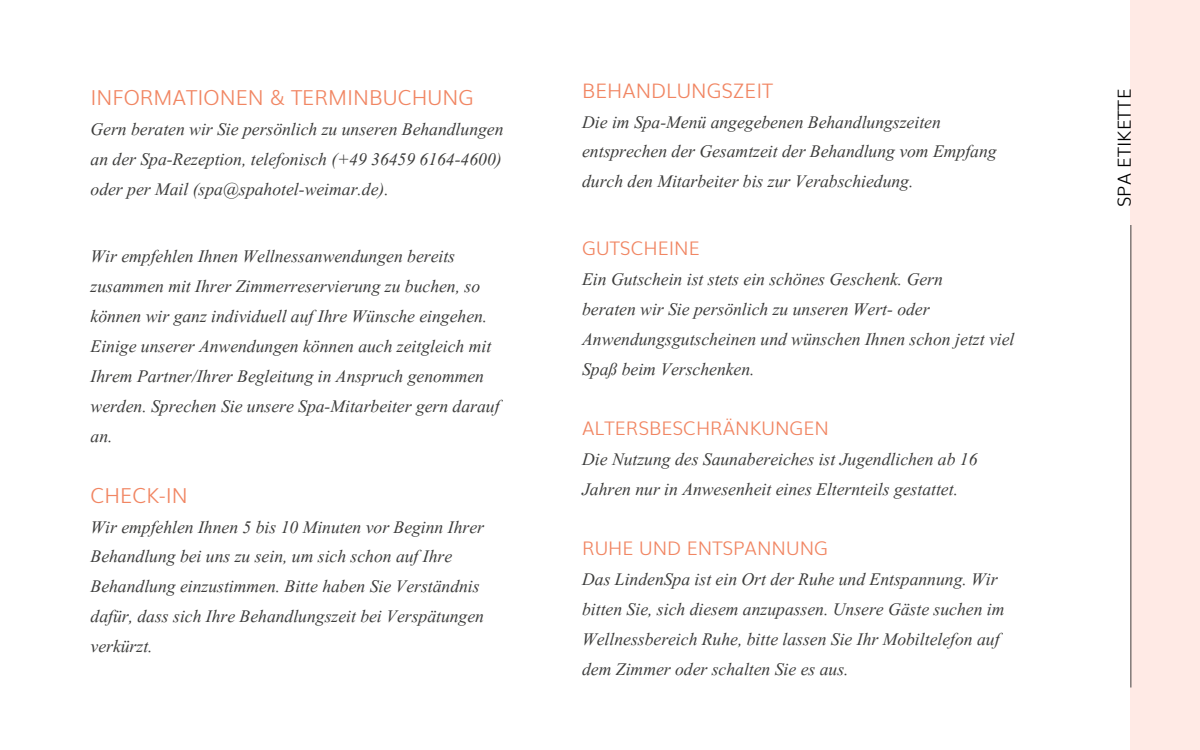
<style>
.page{position:relative;width:1200px;height:750px;background:#fff}
.page>*{position:absolute;margin:0;border:0;box-sizing:border-box;transform-origin:0 0}
.t1{font:italic 21.88px/30px "Aparajita";color:#3c3c3b}
.t2{font:300 20.62px "Muli";color:#f18663}
.t3{font:300 20px "Muli";color:#f18663}
.t4{font:300 18.75px "Muli";color:#f18663}
.t5{font:300 18px "Muli";letter-spacing:.01em;color:#000}
</style>
<div class="page">
<div style="left:1131px;top:0;width:69px;height:750px;background:#ffeae5"></div>
<hr style="left:1130px;top:225px;width:1px;height:463px;background:#414141">
<p class="t2" style="left:91px;top:81px;width:385px">INFORMATIONEN &amp; TERMINBUCHUNG</p>
<p class="t1" style="left:91px;top:115px;width:414px;text-align:justify">Gern beraten wir Sie persönlich zu unseren Behandlungen an der Spa-Rezeption, telefonisch (+49 36459 6164-4600) oder per Mail (spa@spahotel-weimar.de).</p>
<p class="t1" style="left:91px;top:242px;width:410px">Wir empfehlen Ihnen Wellnessanwendungen bereits zusammen mit Ihrer Zimmerreservierung zu buchen, so können wir ganz individuell auf Ihre Wünsche eingehen.<br>Einige unserer Anwendungen können auch zeitgleich mit Ihrem Partner/Ihrer Begleitung in Anspruch genommen werden. Sprechen Sie unsere Spa-Mitarbeiter gern darauf an.</p>
<p class="t2" style="left:91px;top:479px;width:99px">CHECK-IN</p>
<p class="t1" style="left:91px;top:512px;width:395px">Wir empfehlen Ihnen 5 bis 10 Minuten vor Beginn Ihrer Behandlung bei uns zu sein, um sich schon auf Ihre Behandlung einzustimmen. Bitte haben Sie Verständnis dafür, dass sich Ihre Behandlungszeit bei Verspätungen verkürzt.</p>
<p class="t3" style="left:582px;top:74px;width:192px">BEHANDLUNGSZEIT</p>
<p class="t1" style="left:582px;top:107px;width:416px">Die im Spa-Menü angegebenen Behandlungszeiten entsprechen der Gesamtzeit der Behandlung vom Empfang durch den Mitarbeiter bis zur Verabschiedung.</p>
<p class="t4" style="left:582px;top:233px;width:119px">GUTSCHEINE</p>
<p class="t1" style="left:582px;top:265px;width:434px">Ein Gutschein ist stets ein schönes Geschenk. Gern<br>beraten wir Sie persönlich zu unseren Wert- oder Anwendungsgutscheinen und wünschen Ihnen schon jetzt viel Spaß beim Verschenken.</p>
<p class="t4" style="left:582px;top:413px;width:248px">ALTERSBESCHRÄNKUNGEN</p>
<p class="t1" style="left:582px;top:445px;width:397px">Die Nutzung des Saunabereiches ist Jugendlichen ab 16<br>Jahren nur in Anwesenheit eines Elternteils gestattet.</p>
<p class="t4" style="left:582px;top:533px;width:248px">RUHE UND ENTSPANNUNG</p>
<p class="t1" style="left:582px;top:565px;width:424px">Das LindenSpa ist ein Ort der Ruhe und Entspannung. Wir bitten Sie, sich diesem anzupassen. Unsere Gäste suchen im Wellnessbereich Ruhe, bitte lassen Sie Ihr Mobiltelefon auf dem Zimmer oder schalten Sie es aus.</p>
<p class="t5" style="left:1110px;top:207px;width:120px;rotate:-90deg">SPA ETIKETTE</p>
</div>
